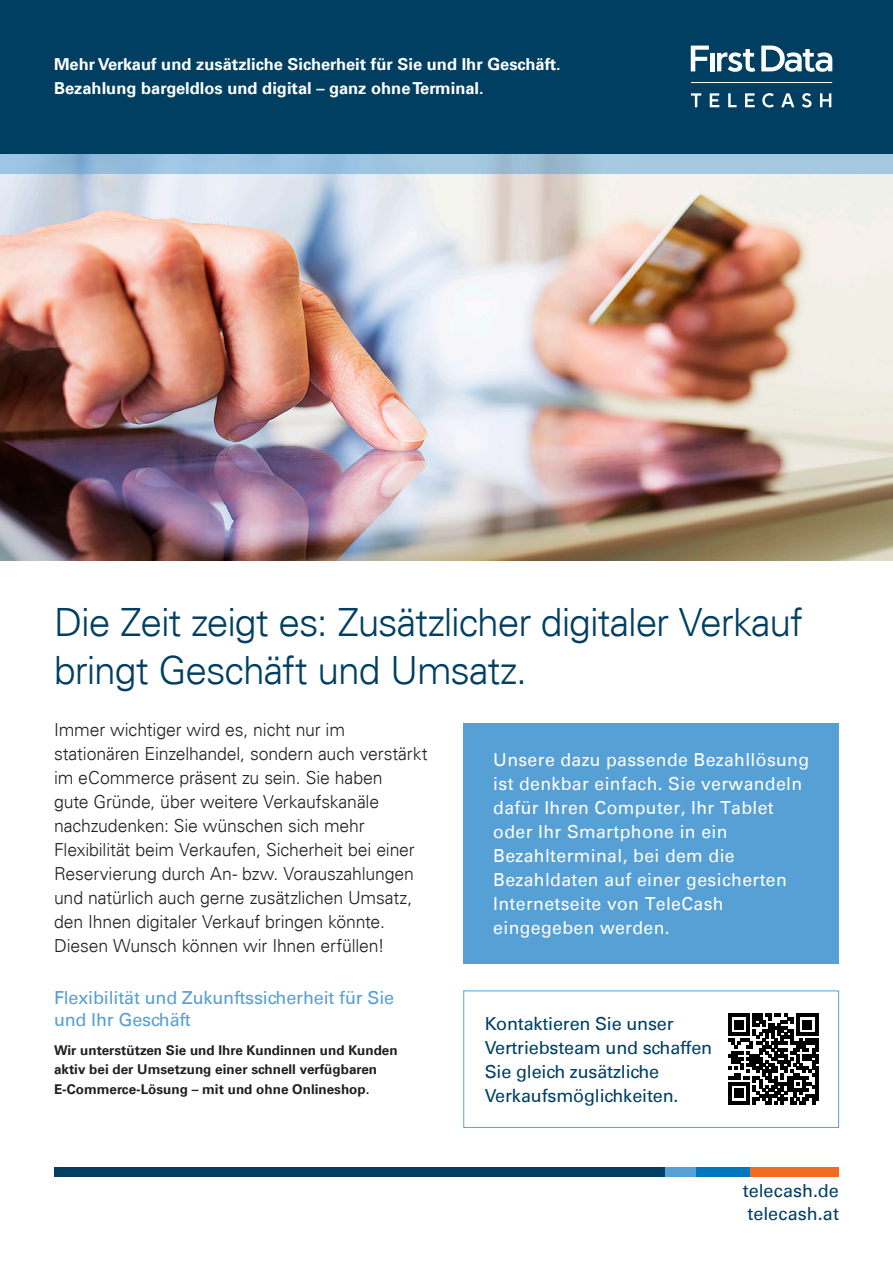
<style>
.page{position:relative;width:893px;height:1263px;background:#fff}
.page>*{position:absolute;margin:0;border:0;box-sizing:border-box;transform-origin:0 0}
.Header_Style-1{font:300 39px/48px "Univers For Fiserv 45";letter-spacing:-.03em;color:#003f61}
.Header_Style-1-2{font:300 18px/24px "Univers For Fiserv 45";letter-spacing:-.01em;color:#231f20}
.Subhead_Style-2{font:18px/24px "Univers For Fiserv 55";letter-spacing:.02em;color:#fff}
.Headline_Back{font:18px/24px "Univers For Fiserv 55";letter-spacing:-.01em;color:#003f61}
.t1{font:18px/22.5px "Univers For Fiserv 55";letter-spacing:-.01em;color:#56a0d5}
.t2{font:700 16.5px "Univers For Fiserv 65";color:#fff}
.t3{font:700 13.5px/19.5px "Univers For Fiserv 65";color:#231f20}
</style>
<div class="page">
<img style="left:0;top:174px;width:893px;height:386px">
<svg style="left:0;top:153px;width:893px;height:21px;background:#96bcd8"></svg>
<div style="left:0;top:0;width:893px;height:153px;background:#003f61"></div>
<div style="left:463px;top:723px;width:376px;height:241px;background:#56a0d5"></div>
<hr style="left:691px;top:82px;width:141px;height:1px;background:#fff">
<svg style="left:691px;top:93px;width:10px;height:14px"></svg>
<svg style="left:710px;top:93px;width:9px;height:14px"></svg>
<svg style="left:728px;top:93px;width:9px;height:14px"></svg>
<svg style="left:745px;top:93px;width:10px;height:14px"></svg>
<svg style="left:762px;top:93px;width:12px;height:15px"></svg>
<svg style="left:781px;top:93px;width:13px;height:14px"></svg>
<svg style="left:802px;top:93px;width:9px;height:15px"></svg>
<svg style="left:820px;top:93px;width:11px;height:14px"></svg>
<div style="left:710px;top:53px;width:5px;height:18px;background:#fff"></div>
<svg style="left:717px;top:49px;width:38px;height:23px"></svg>
<svg style="left:761px;top:46px;width:71px;height:26px"></svg>
<svg style="left:691px;top:46px;width:18px;height:25px"></svg>
<div style="left:749px;top:1167px;width:90px;height:9px;background:#f36a21"></div>
<div style="left:696px;top:1167px;width:53px;height:9px;background:#0076be"></div>
<div style="left:665px;top:1167px;width:31px;height:9px;background:#56a0d5"></div>
<div style="left:54px;top:1167px;width:611px;height:9px;background:#003f61"></div>
<svg style="left:728px;top:1014px;width:90px;height:90px"></svg>
<div style="left:463px;top:990px;width:376px;height:138px;border:1px solid #56a0d5"></div>
<p class="t2" style="left:54px;top:54px;width:508px">Mehr Verkauf und zusätzliche Sicherheit für Sie und Ihr Geschäft.</p>
<p class="t2" style="left:54px;top:78px;width:431px">Bezahlung bargeldlos und digital – ganz ohne Terminal.</p>
<p class="Header_Style-1" style="left:54px;top:598px;width:750px">Die Zeit zeigt es: Zusätzlicher digitaler Verkauf bringt Geschäft und Umsatz.</p>
<p class="Header_Style-1-2" style="left:54px;top:718px;width:375px">Immer wichtiger wird es, nicht nur im stationären Einzelhandel, sondern auch verstärkt im eCommerce präsent zu sein. Sie haben<br>gute Gründe, über weitere Verkaufskanäle nachzudenken: Sie wünschen sich mehr Flexibilität beim Verkaufen, Sicherheit bei einer Reservierung durch An- bzw. Vorauszahlungen und natürlich auch gerne zusätzlichen Umsatz, den Ihnen digitaler Verkauf bringen könnte.<br>Diesen Wunsch können wir Ihnen erfüllen!</p>
<p class="t1" style="left:54px;top:986px;width:342px">Flexibilität und Zukunftssicherheit für Sie und Ihr Geschäft</p>
<p class="t3" style="left:54px;top:1040px;width:345px">Wir unterstützen Sie und Ihre Kundinnen und Kunden aktiv bei der Umsetzung einer schnell verfügbaren<br>E-Commerce-Lösung – mit und ohne Onlineshop.</p>
<p class="Subhead_Style-2" style="left:493px;top:748px;width:317px">Unsere dazu passende Bezahllösung ist denkbar einfach. Sie verwandeln dafür Ihren Computer, Ihr Tablet oder Ihr Smartphone in ein<br>Bezahlterminal, bei dem die<br>Bezahldaten auf einer gesicherten<br>Internetseite von TeleCash eingegeben werden.</p>
<p class="Headline_Back" style="left:485px;top:1011px;width:229px">Kontaktieren Sie unser<br>Vertriebsteam und schaffen<br>Sie gleich zusätzliche<br>Verkaufsmöglichkeiten.</p>
<p class="Headline_Back" style="left:743px;top:1180px;width:98px;line-height:22.5px">telecash.de telecash.at</p>
</div>
